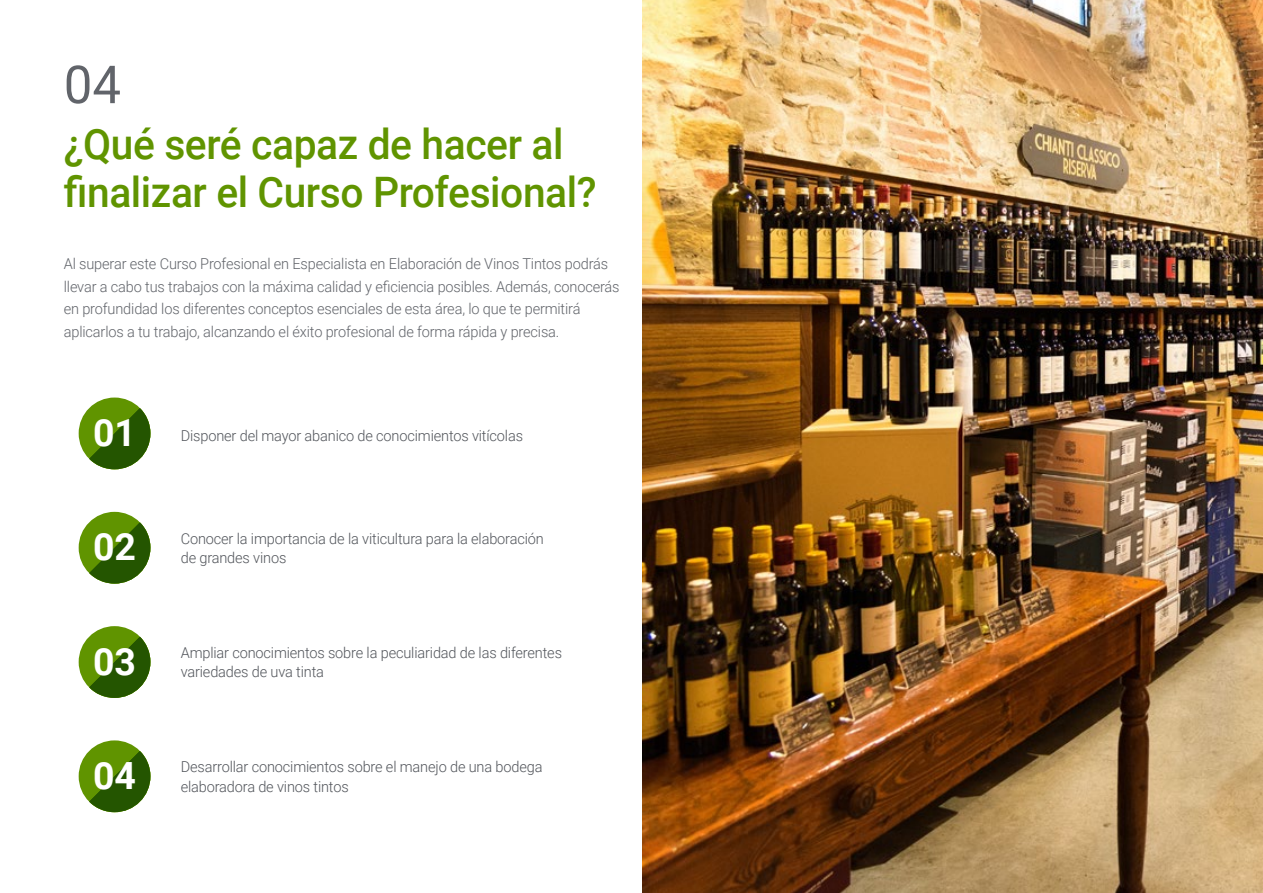
<style>
.page{position:relative;width:1263px;height:893px;background:#fff}
.page>*{position:absolute;margin:0;border:0;box-sizing:border-box;transform-origin:0 0}
.t1{font:52.5px "Roboto";color:#61646a}
.t2{font:500 42px/48px "Roboto";letter-spacing:-.01em;color:#609400}
.t3{font:700 37.5px "Roboto";color:#fff}
.t4{font:300 15px/22.5px "Roboto";letter-spacing:-.01em;color:#61646a}
.t5{font:300 15px/19.5px "Roboto";letter-spacing:-.01em;color:#52555b}
</style>
<div class="page">
<div style="left:79px;top:512px;width:71px;height:72px;background:#609400;border-radius:50%"></div>
<svg style="left:89px;top:522px;width:61px;height:62px"></svg>
<div style="left:79px;top:740px;width:71px;height:72px;background:#609400;border-radius:50%"></div>
<svg style="left:89px;top:751px;width:61px;height:61px"></svg>
<div style="left:79px;top:626px;width:71px;height:72px;background:#609400;border-radius:50%"></div>
<svg style="left:89px;top:637px;width:61px;height:61px"></svg>
<div style="left:79px;top:398px;width:71px;height:71px;background:#609400;border-radius:50%"></div>
<svg style="left:89px;top:408px;width:61px;height:61px"></svg>
<img style="left:642px;top:0;width:621px;height:893px">
<h1 class="t1" style="left:64px;top:48px;width:59px">04</h1>
<h2 class="t2" style="left:64px;top:119px;width:534px">¿Qué seré capaz de hacer al finalizar el Curso Profesional?</h2>
<p class="t4" style="left:64px;top:252px;width:557px">Al superar este Curso Profesional en Especialista en Elaboración de Vinos Tintos podrás llevar a cabo tus trabajos con la máxima calidad y eficiencia posibles. Además, conocerás en profundidad los diferentes conceptos esenciales de esta área, lo que te permitirá aplicarlos a tu trabajo, alcanzando el éxito profesional de forma rápida y precisa.</p>
<h3 class="t3" style="left:93px;top:407px;width:45px">01</h3>
<p class="t5" style="left:181px;top:426px;width:344px">Disponer del mayor abanico de conocimientos vitícolas</p>
<h3 class="t3" style="left:93px;top:521px;width:45px">02</h3>
<p class="t5" style="left:181px;top:528px;width:365px">Conocer la importancia de la viticultura para la elaboración de grandes vinos</p>
<h3 class="t3" style="left:93px;top:635px;width:45px">03</h3>
<p class="t5" style="left:181px;top:642px;width:383px">Ampliar conocimientos sobre la peculiaridad de las diferentes variedades de uva tinta</p>
<h3 class="t3" style="left:93px;top:749px;width:45px">04</h3>
<p class="t5" style="left:181px;top:756px;width:363px">Desarrollar conocimientos sobre el manejo de una bodega elaboradora de vinos tintos</p>
</div>
